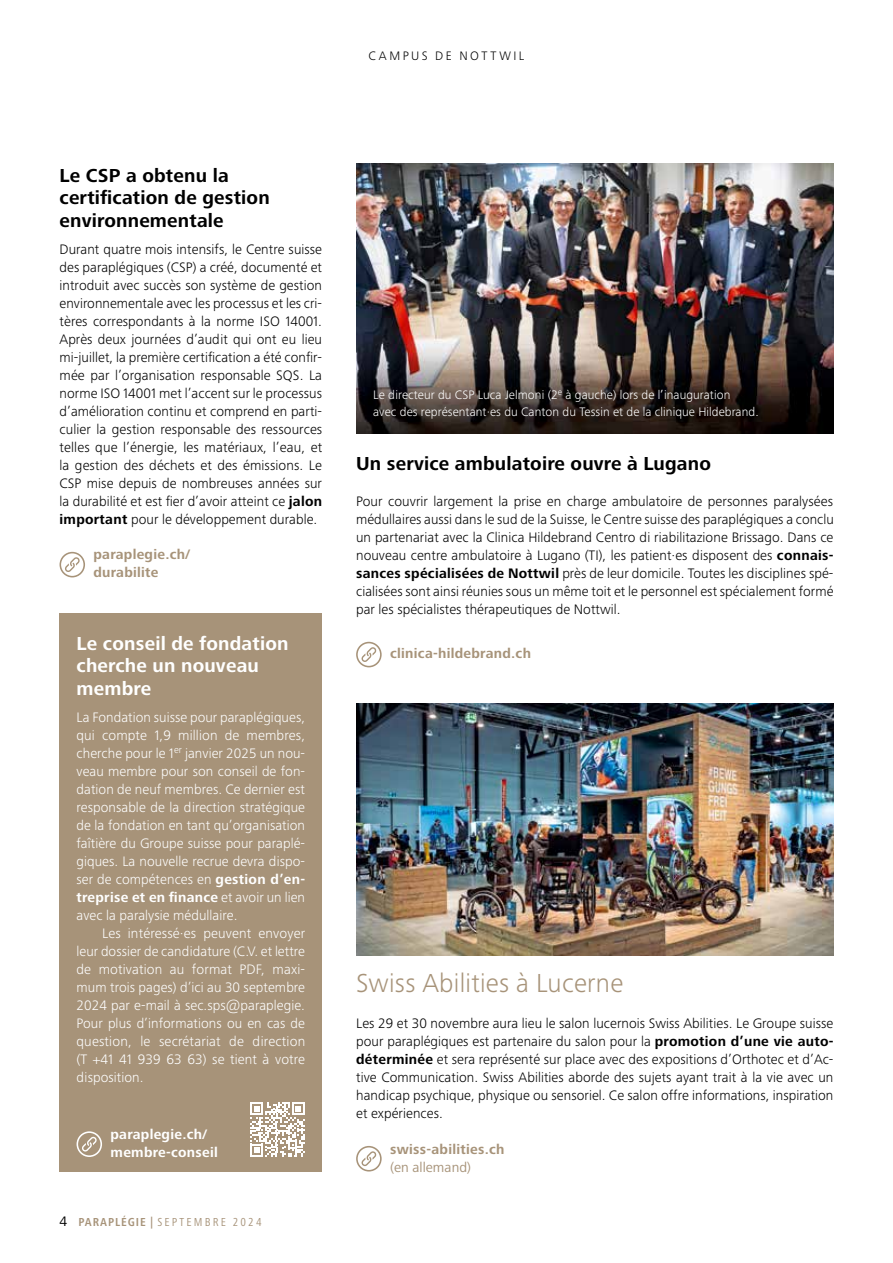
<style>
.page{position:relative;width:893px;height:1263px;background:#fff}
.page>*{position:absolute;margin:0;border:0;box-sizing:border-box;transform-origin:0 0}
.t1{font:300 27px "Frutiger Next Pro";letter-spacing:.01em;color:#a79379}
.t2{font:700 19.5px/22.5px "Frutiger Next Pro";letter-spacing:.01em;color:#000}
.t3{font:700 19.5px/22.5px "Frutiger Next Pro";letter-spacing:.01em;color:#fff}
.t4{font:300 14.25px/18px "Frutiger Next Pro";letter-spacing:.005em;color:#000;text-align:justify}
.t5{font:300 14.25px/18px "Frutiger Next Pro";letter-spacing:.005em;color:#fff;text-align:justify}
.t6{font:700 14.25px/18px "Frutiger Next Pro";letter-spacing:.02em;color:#a79379}
.t7{font:700 14.25px/18px "Frutiger Next Pro";letter-spacing:.02em;color:#fff}
.t8{font:14.25px "Frutiger Next Pro";letter-spacing:.005em;color:#a79379}
.t9{font:300 12.75px/16.5px "Frutiger Next Pro";letter-spacing:.005em;color:#fff}
.t10{font:300 12.75px "Frutiger Next Pro";letter-spacing:.195em;color:#000}
.t11{font:condensed 12px "Frutiger Next Pro";letter-spacing:.18em;color:#a79379}
.s1{font-weight:700}
.s2{font-stretch:normal;font-size:14.25px;color:#000}
.s3{font-weight:400}
</style>
<div class="page">
<img style="left:356px;top:704px;width:477px;height:252px">
<img style="left:356px;top:164px;width:477px;height:270px">
<svg style="left:356px;top:1146px;width:26px;height:25px"></svg>
<svg style="left:60px;top:552px;width:25px;height:25px"></svg>
<div style="left:60px;top:614px;width:262px;height:558px;background:#a79379"></div>
<svg style="left:77px;top:1131px;width:25px;height:26px"></svg>
<svg style="left:356px;top:642px;width:26px;height:25px"></svg>
<svg style="left:250px;top:1102px;width:55px;height:55px"></svg>
<p class="t10" style="left:369px;top:48px;width:157px">CAMPUS DE NOTTWIL</p>
<h2 class="t2" style="left:60px;top:164px;width:212px">Le CSP a obtenu la certification de gestion environnementale</h2>
<p class="t4" style="left:60px;top:240px;width:264px">Durant quatre mois intensifs, le Centre suisse des paraplégiques (CSP) a créé, documenté et introduit avec succès son système de gestion environnementale avec les processus et les cri&shy;tères correspondants à la norme ISO 14001.<br>Après deux journées d’audit qui ont eu lieu mi-juillet, la première certification a été confir&shy;mée par l’organisation responsable SQS. La norme ISO 14001 met l’accent sur le processus d’amélioration continu et comprend en parti&shy;culier la gestion responsable des ressources telles que l’énergie, les matériaux, l’eau, et la gestion des déchets et des émissions. Le CSP mise depuis de nombreuses années sur la durabilité et est fier d’avoir atteint ce <span class="s1">jalon important</span> pour le développement durable.</p>
<p class="t6" style="left:94px;top:546px;width:98px">paraplegie.ch/ durabilite</p>
<h2 class="t3" style="left:77px;top:632px;width:214px">Le conseil de fondation cherche un nouveau membre</h2>
<p class="t5" style="left:77px;top:708px;width:230px">La Fondation suisse pour paraplégiques, qui compte 1,9 million de membres, cherche pour le 1<sup>er</sup> janvier 2025 un nou&shy;veau membre pour son conseil de fon&shy;dation de neuf membres. Ce dernier est responsable de la direction stratégique de la fondation en tant qu’organisation faîtière du Groupe suisse pour paraplé&shy;giques. La nouvelle recrue devra dispo&shy;ser de compétences en <span class="s1">gestion d’en&shy;treprise et en finance</span> et avoir un lien avec la paralysie médullaire.</p>
<p class="t5" style="left:77px;top:924px;width:230px;text-indent:26px">Les intéressé·es peuvent envoyer leur dossier de candidature (C.V. et lettre de motivation au format PDF, maxi&shy;mum trois pages) d’ici au 30 septembre 2024 par e-mail à sec.sps@paraplegie.<br>Pour plus d’informations ou en cas de question, le secrétariat de direction (T +41 41 939 63 63) se tient à votre disposition.</p>
<p class="t7" style="left:111px;top:1125px;width:109px">paraplegie.ch/ membre-conseil</p>
<p class="t11" style="left:60px;top:1215px;width:204px"><span class="s2">4</span> <span class="s1">PARAPLÉGIE |</span> SEPTEMBRE 2024</p>
<p class="t9" style="left:373px;top:387px;width:387px">Le directeur du CSP Luca Jelmoni (2<sup>e</sup> à gauche) lors de l<span class="s3">’</span>inauguration<br>avec des représentant·es du Canton du Tessin et de la clinique Hildebrand.</p>
<h2 class="t2" style="left:356px;top:452px;width:356px">Un service ambulatoire ouvre à Lugano</h2>
<p class="t4" style="left:356px;top:492px;width:479px">Pour couvrir largement la prise en charge ambulatoire de personnes paralysées médullaires aussi dans le sud de la Suisse, le Centre suisse des paraplégiques a conclu un partenariat avec la Clinica Hildebrand Centro di riabilitazione Brissago. Dans ce nouveau centre ambulatoire à Lugano (TI), les patient·es disposent des <span class="s1">connais&shy;sances spécialisées de Nottwil</span> près de leur domicile. Toutes les disciplines spé&shy;cialisées sont ainsi réunies sous un même toit et le personnel est spécialement formé par les spécialistes thérapeutiques de Nottwil.</p>
<p class="t6" style="left:390px;top:645px;width:142px">clinica-hildebrand.ch</p>
<h1 class="t1" style="left:356px;top:967px;width:269px">Swiss Abilities à Lucerne</h1>
<p class="t4" style="left:356px;top:1014px;width:479px">Les 29 et 30 novembre aura lieu le salon lucernois Swiss Abilities. Le Groupe suisse pour paraplégiques est partenaire du salon pour la <span class="s1">promotion d’une vie auto&shy;déterminée</span> et sera représenté sur place avec des expositions d’Orthotec et d’Ac&shy;tive Communication. Swiss Abilities aborde des sujets ayant trait à la vie avec un handicap psychique, physique ou sensoriel. Ce salon offre informations, inspiration et expériences.</p>
<p class="t6" style="left:390px;top:1140px;width:116px">swiss-abilities.ch</p>
<p class="t8" style="left:390px;top:1158px;width:82px">(en allemand)</p>
</div>
